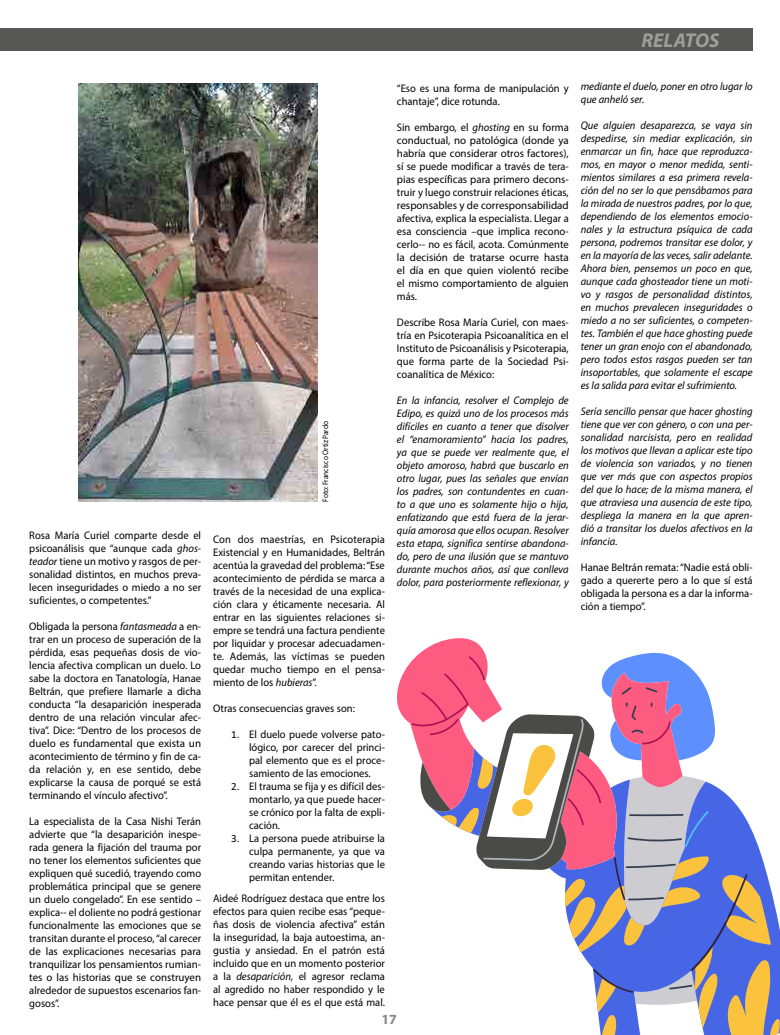
<style>
.page{position:relative;width:780px;height:1035px;background:#fff}
.page>*{position:absolute;margin:0;border:0;box-sizing:border-box;transform-origin:0 0}
.t1{font:italic 700 20px "Myriad Pro";color:#9d9d9c}
.t2{font:700 14px "Myriad Pro";color:#878786}
.t3{font:11px/13px "Myriad Pro";color:#000;text-align:justify;scale:.96 1}
.t4{font:italic 11px/13px "Myriad Pro";color:#000;text-align:justify;scale:.96 1}
.t5{font:8px "Myriad Pro";color:#000;scale:.92 1}
.s1{font-style:italic}
.s2{font-family:"Calibri"}
</style>
<div class="page">
<div style="left:0;top:28px;width:752px;height:23px;background:#575756"></div>
<img style="left:78px;top:84px;width:239px;height:417px">
<svg style="left:397px;top:638px;width:88px;height:92px"></svg>
<svg style="left:597px;top:821px;width:182px;height:214px"></svg>
<svg style="left:412px;top:656px;width:8px;height:99px"></svg>
<svg style="left:420px;top:652px;width:327px;height:353px"></svg>
<h1 class="t1" style="left:641px;top:33px;width:79px">RELATOS</h1>
<p class="t3" style="left:29px;top:529px;width:180px">Rosa María Curiel comparte desde el psicoanálisis que “aunque cada <span class="s1">ghos&shy;teador</span> tiene un motivo y rasgos de per&shy;sonalidad distintos, en muchos preva&shy;lecen inseguridades o miedo a no ser suficientes, o competentes.”</p>
<p class="t3" style="left:29px;top:620px;width:180px">Obligada la persona <span class="s1">fantasmeada</span> a en&shy;trar en un proceso de superación de la pérdida, esas pequeñas dosis de vio&shy;lencia afectiva complican un duelo. Lo sabe la doctora en Tanatología, Hanae Beltrán, que prefiere llamarle a dicha conducta “la desaparición inesperada dentro de una relación vincular afec&shy;tiva”. Dice: “Dentro de los procesos de duelo es fundamental que exista un acontecimiento de término y fin de ca&shy;da relación y, en ese sentido, debe explicarse la causa de porqué se está terminando el vínculo afectivo”.</p>
<p class="t3" style="left:29px;top:815px;width:180px">La especialista de la Casa Nishi Terán advierte que “la desaparición inespe&shy;rada genera la fijación del trauma por no tener los elementos suficientes que expliquen qué sucedió, trayendo como problemática principal que se genere un duelo congelado”. En ese sentido – explica-- el doliente no podrá gestionar funcionalmente las emociones que se transitan durante el proceso, “al carecer de las explicaciones necesarias para tranquilizar los pensamientos rumian&shy;tes o las historias que se construyen alrededor de supuestos escenarios fan&shy;gosos”.</p>
<p class="t5" style="left:321px;top:501px;width:89px;rotate:-90deg">Foto: Francisco Ortiz Pardo</p>
<p class="t3" style="left:213px;top:533px;width:180px">Con dos maestrías, en Psicoterapia Existencial y en Humanidades, Beltrán acentúa la gravedad del problema: “Ese acontecimiento de pérdida se marca a través de la necesidad de una explica&shy;ción clara y éticamente necesaria. Al entrar en las siguientes relaciones si&shy;empre se tendrá una factura pendiente por liquidar y procesar adecuadamen&shy;te. Además, las víctimas se pueden quedar mucho tiempo en el pensa&shy;miento de los <span class="s1">hubieras</span>”.</p>
<p class="t3" style="left:213px;top:702px;width:149px">Otras consecuencias graves son:</p>
<p class="t3" style="left:249px;top:728px;width:143px;text-indent:-18px"><span class="s2">1.</span> El duelo puede volverse pato&shy;lógico, por carecer del princi&shy;pal elemento que es el proce&shy;samiento de las emociones.</p>
<p class="t3" style="left:249px;top:780px;width:143px;text-indent:-18px"><span class="s2">2.</span> El trauma se fija y es difícil des&shy;montarlo, ya que puede hacer&shy;se crónico por la falta de expli&shy;cación.</p>
<p class="t3" style="left:249px;top:832px;width:143px;text-indent:-18px"><span class="s2">3.</span> La persona puede atribuirse la culpa permanente, ya que va creando varias historias que le permitan entender.</p>
<p class="t3" style="left:213px;top:892px;width:180px">Aideé Rodríguez destaca que entre los efectos para quien recibe esas “peque&shy;ñas dosis de violencia afectiva” están la inseguridad, la baja autoestima, an&shy;gustia y ansiedad. En el patrón está incluido que en un momento posterior a la <span class="s1">desaparición,</span> el agresor reclama al agredido no haber respondido y le hace pensar que él es el que está mal.</p>
<p class="t3" style="left:397px;top:82px;width:180px">“Eso es una forma de manipulación y chantaje”, dice rotunda.</p>
<p class="t3" style="left:397px;top:121px;width:180px">Sin embargo, el <span class="s1">ghosting</span> en su forma conductual, no patológica (donde ya habría que considerar otros factores), sí se puede modificar a través de tera&shy;pias específicas para primero decons&shy;truir y luego construir relaciones éticas, responsables y de corresponsabilidad afectiva, explica la especialista. Llegar a esa consciencia –que implica recono&shy;cerlo-- no es fácil, acota. Comúnmente la decisión de tratarse ocurre hasta el día en que quien violentó recibe el mismo comportamiento de alguien más.</p>
<p class="t3" style="left:397px;top:316px;width:180px">Describe Rosa María Curiel, con maes&shy;tría en Psicoterapia Psicoanalítica en el Instituto de Psicoanálisis y Psicoterapia, que forma parte de la Sociedad Psi&shy;coanalítica de México:</p>
<p class="t4" style="left:397px;top:395px;width:180px">En la infancia, resolver el Complejo de Edipo, es quizá uno de los procesos más difíciles en cuanto a tener que disolver el “enamoramiento” hacia los padres, ya que se puede ver realmente que, el objeto amoroso, habrá que buscarlo en otro lugar, pues las señales que envían los padres, son contundentes en cuan&shy;to a que uno es solamente hijo o hija, enfatizando que está fuera de la jerar&shy;quía amorosa que ellos ocupan. Resolver esta etapa, significa sentirse abandona&shy;do, pero de una ilusión que se mantuvo durante muchos años, así que conlleva dolor, para posteriormente reflexionar, y</p>
<p class="t2" style="left:381px;top:1013px;width:17px">17</p>
<p class="t4" style="left:580px;top:81px;width:180px">mediante el duelo, poner en otro lugar lo que anheló ser.</p>
<p class="t4" style="left:580px;top:120px;width:180px">Que alguien desaparezca, se vaya sin despedirse, sin mediar explicación, sin enmarcar un fin, hace que reproduzca&shy;mos, en mayor o menor medida, senti&shy;mientos similares a esa primera revela&shy;ción del no ser lo que pensábamos para la mirada de nuestros padres, por lo que, dependiendo de los elementos emocio&shy;nales y la estructura psíquica de cada persona, podremos transitar ese dolor, y en la mayoría de las veces, salir adelante.<br>Ahora bien, pensemos un poco en que, aunque cada ghosteador tiene un moti&shy;vo y rasgos de personalidad distintos, en muchos prevalecen inseguridades o miedo a no ser suficientes, o competen&shy;tes. También el que hace ghosting puede tener un gran enojo con el abandonado, pero todos estos rasgos pueden ser tan insoportables, que solamente el escape es la salida para evitar el sufrimiento.</p>
<p class="t4" style="left:580px;top:406px;width:180px">Sería sencillo pensar que hacer ghosting tiene que ver con género, o con una per&shy;sonalidad narcisista, pero en realidad los motivos que llevan a aplicar este tipo de violencia son variados, y no tienen que ver más que con aspectos propios del que lo hace; de la misma manera, el que atraviesa una ausencia de este tipo, despliega la manera en la que apren&shy;dió a transitar los duelos afectivos en la infancia.</p>
<p class="t3" style="left:580px;top:561px;width:180px">Hanae Beltrán remata: “Nadie está obli&shy;gado a quererte pero a lo que sí está obligada la persona es a dar la informa&shy;ción a tiempo”.</p>
</div>
